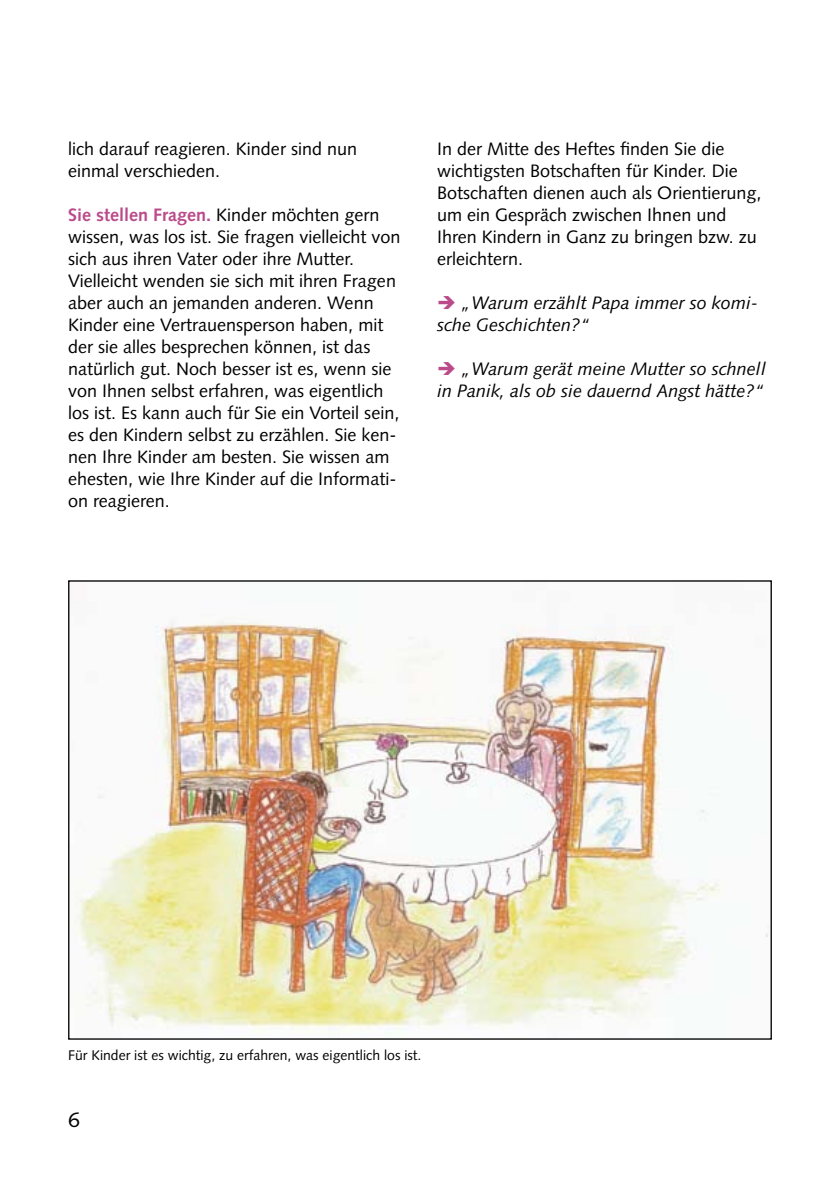
<style>
.page{position:relative;width:840px;height:1191px;background:#fff}
.page>*{position:absolute;margin:0;border:0;box-sizing:border-box;transform-origin:0 0}
.t1{font:21px "Syntax";color:#000}
.t2{font:18px/22px "Syntax";color:#000}
.t3{font:italic 18px/22px "Syntax";color:#000}
.t4{font:14px "Syntax";color:#000}
.s1{font-weight:700;color:#ba4a8a}
.s2{color:#ba4a8a}
</style>
<div class="page">
<img style="left:75px;top:620px;width:693px;height:414px">
<p class="t2" style="left:68px;top:138px;width:290px">lich darauf reagieren. Kinder sind nun einmal verschieden.</p>
<p class="t2" style="left:68px;top:204px;width:334px"><span class="s1">Sie stellen Fragen.</span> Kinder möchten gern wissen, was los ist. Sie fragen vielleicht von sich aus ihren Vater oder ihre Mutter.<br>Vielleicht wenden sie sich mit ihren Fragen aber auch an jemanden anderen. Wenn Kinder eine Vertrauensperson haben, mit der sie alles besprechen können, ist das natürlich gut. Noch besser ist es, wenn sie von Ihnen selbst erfahren, was eigentlich los ist. Es kann auch für Sie ein Vorteil sein, es den Kindern selbst zu erzählen. Sie ken&shy;nen Ihre Kinder am besten. Sie wissen am ehesten, wie Ihre Kinder auf die Informati&shy;on reagieren.</p>
<p class="t2" style="left:437px;top:138px;width:326px">In der Mitte des Heftes finden Sie die wichtigsten Botschaften für Kinder. Die Botschaften dienen auch als Orientierung, um ein Gespräch zwischen Ihnen und Ihren Kindern in Ganz zu bringen bzw. zu erleichtern.</p>
<p class="t3" style="left:437px;top:292px;width:322px"><span class="s2">➔</span> „Warum erzählt Papa immer so komi&shy;sche Geschichten?“</p>
<p class="t3" style="left:437px;top:358px;width:330px"><span class="s2">➔</span> „Warum gerät meine Mutter so schnell in Panik, als ob sie dauernd Angst hätte?“</p>
<p class="t4" style="left:68px;top:1046px;width:355px">Für Kinder ist es wichtig, zu erfahren, was eigentlich los ist.</p>
<p class="t1" style="left:68px;top:1107px;width:13px">6</p>
</div>
